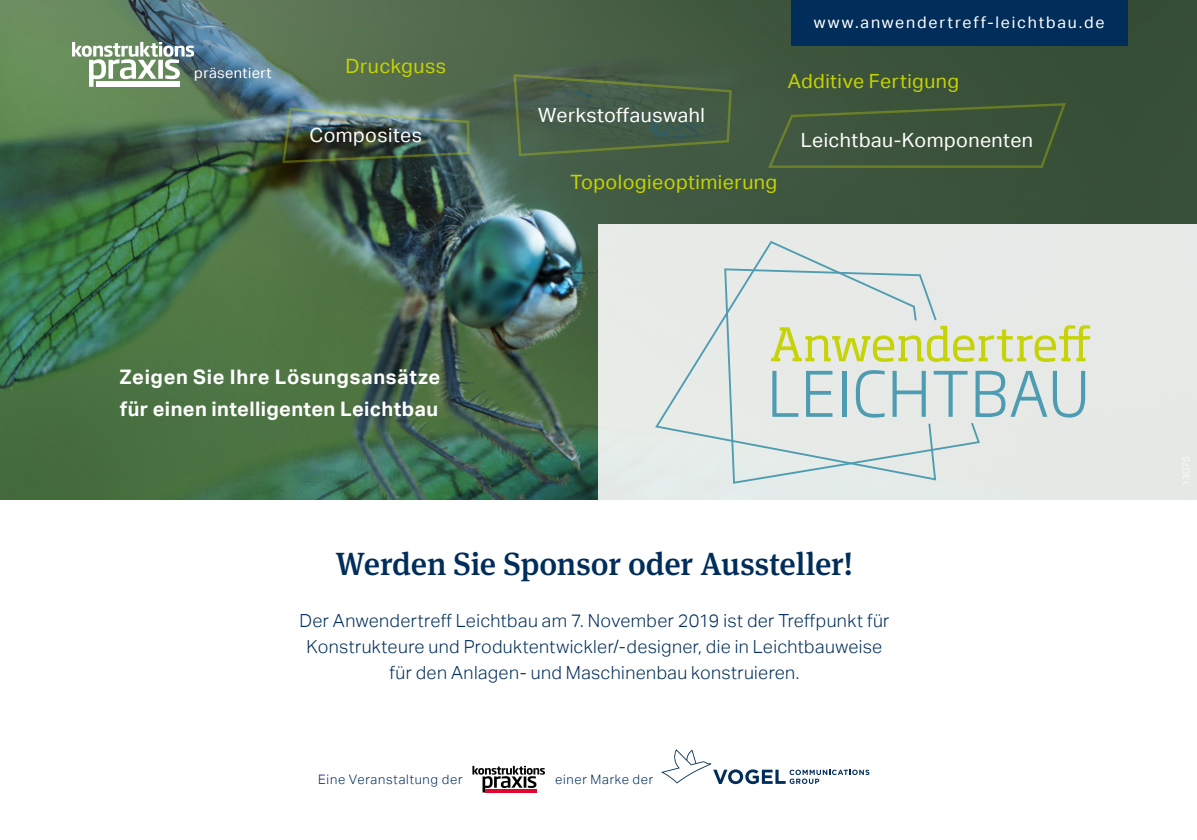
<style>
.page{position:relative;width:1197px;height:840px;background:#fff}
.page>*{position:absolute;margin:0;border:0;box-sizing:border-box;transform-origin:0 0}
.t1{font:500 32px "Meta Serif OT";letter-spacing:-.005em;color:#002d5a}
.t2{font:700 20px/32px "Aktiv Grotesk";letter-spacing:.02em;color:#fff}
.t3{font:19.8px "Aktiv Grotesk";letter-spacing:.02em;color:#c5d300}
.t4{font:19.6px "Aktiv Grotesk";letter-spacing:.025em;color:#fff}
.t5{font:19.6px "Aktiv Grotesk";letter-spacing:.025em;color:#c5d300}
.t6{font:300 18px/26px "Aktiv Grotesk";letter-spacing:.02em;color:#002d5a;text-align:center}
.t7{font:16px "Aktiv Grotesk";letter-spacing:.115em;color:#fff}
.t8{font:14.6px "Aktiv Grotesk";letter-spacing:.025em;color:#fff}
.t9{font:300 13px "Aktiv Grotesk";letter-spacing:.06em;color:#002d5a}
</style>
<div class="page">
<img style="left:0;top:0;width:1196px;height:499px">
<div style="left:790px;top:0;width:337px;height:45px;background:#002d5a"></div>
<svg style="left:72px;top:42px;width:122px;height:45px"></svg>
<div style="left:96px;top:81px;width:84px;height:6px;background:#fff"></div>
<svg style="left:472px;top:765px;width:73px;height:27px"></svg>
<svg style="left:485px;top:788px;width:51px;height:4px"></svg>
<svg style="left:661px;top:749px;width:208px;height:34px"></svg>
<svg style="left:766px;top:102px;width:301px;height:67px"></svg>
<svg style="left:512px;top:73px;width:221px;height:84px"></svg>
<img style="left:281px;top:106px;width:190px;height:58px">
<div style="left:598px;top:223px;width:598px;height:276px;background:#e6e9e6"></div>
<svg style="left:937px;top:325px;width:153px;height:37px"></svg>
<svg style="left:937px;top:370px;width:30px;height:46px"></svg>
<svg style="left:975px;top:370px;width:109px;height:47px"></svg>
<svg style="left:655px;top:241px;width:282px;height:240px"></svg>
<p class="t8" style="left:194px;top:64px;width:79px">präsentiert</p>
<p class="t3" style="left:345px;top:54px;width:102px">Druckguss</p>
<p class="t4" style="left:309px;top:124px;width:114px">Composites</p>
<p class="t2" style="left:120px;top:360px;width:322px">Zeigen Sie Ihre Lösungsansätze für einen intelligenten Leichtbau</p>
<p class="t7" style="left:813px;top:13px;width:292px">www.anwendertreff-leichtbau.de</p>
<p class="t4" style="left:538px;top:104px;width:168px">Werkstoffauswahl</p>
<p class="t3" style="left:570px;top:170px;width:208px">Topologieoptimierung</p>
<p class="t5" style="left:787px;top:70px;width:173px">Additive Fertigung</p>
<p class="t4" style="left:800px;top:129px;width:234px">Leichtbau-Komponenten</p>
<h1 class="t1" style="left:335px;top:543px;width:519px">Werden Sie Sponsor oder Aussteller!</h1>
<p class="t6" style="left:299px;top:607px;width:591px">Der Anwendertreff Leichtbau am 7. November 2019 ist der Treffpunkt für<br>Konstrukteure und Produktentwickler/-designer, die in Leichtbauweise für den Anlagen- und Maschinenbau konstruieren.</p>
<p class="t9" style="left:318px;top:771px;width:146px">Eine Veranstaltung der</p>
<p class="t9" style="left:555px;top:771px;width:100px">einer Marke der</p>
</div>
